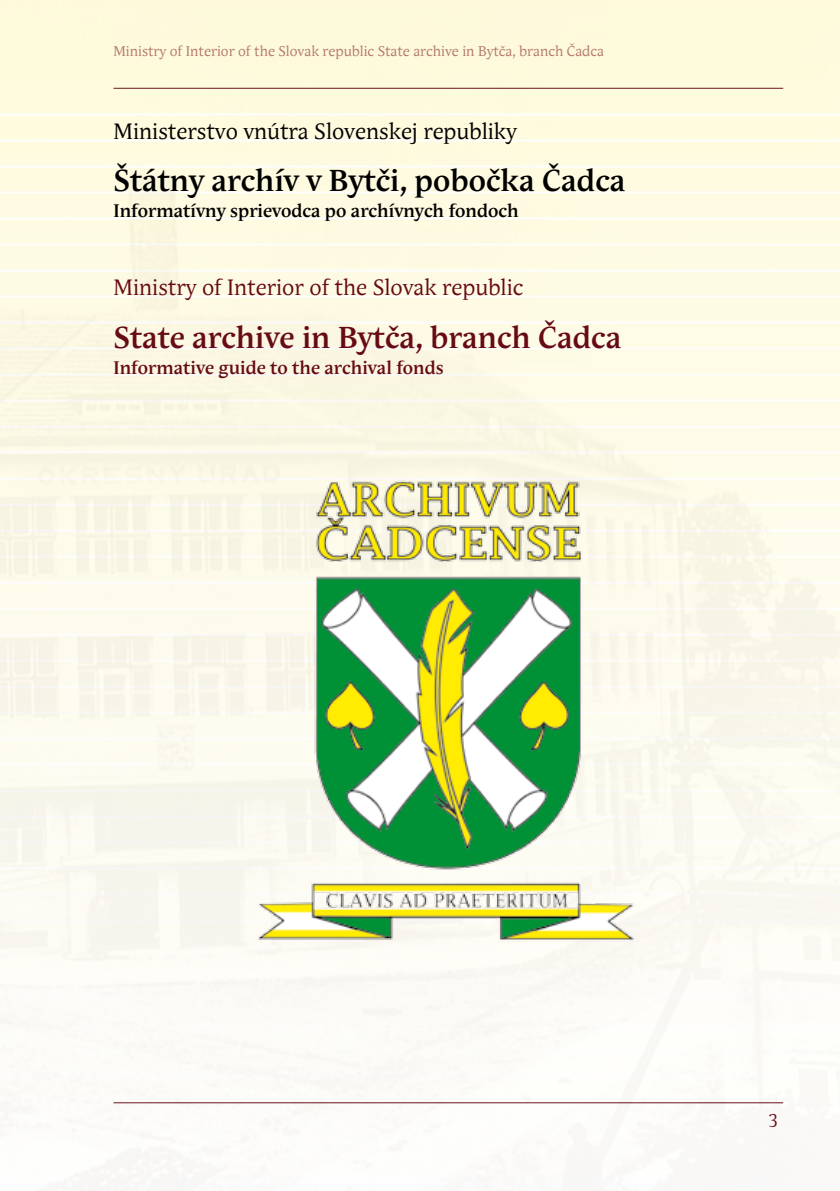
<style>
.page{position:relative;width:840px;height:1191px;background:#fff}
.page>*{position:absolute;margin:0;border:0;box-sizing:border-box;transform-origin:0 0}
.t1{font:700 30px "Andulka";color:#000}
.t2{font:700 30px "Andulka";color:#660a15}
.t3{font:22px "Andulka";color:#000}
.t4{font:22px "Andulka";color:#660a15}
.t5{font:700 18px "Andulka";color:#000}
.t6{font:700 18px "Andulka";color:#660a15}
.t7{font:14px "Andulka";color:#b27367}
</style>
<div class="page">
<img style="left:0;top:0;width:839px;height:1190px">
<img style="left:228px;top:425px;width:439px;height:553px">
<p class="t7" style="left:113px;top:43px;width:491px">Ministry of Interior of the Slovak republic State archive in Bytča, branch Čadca</p>
<h2 class="t3" style="left:113px;top:119px;width:405px">Ministerstvo vnútra Slovenskej republiky</h2>
<h1 class="t1" style="left:113px;top:163px;width:513px">Štátny archív v Bytči, pobočka Čadca</h1>
<p class="t5" style="left:113px;top:200px;width:406px">Informatívny sprievodca po archívnych fondoch</p>
<h2 class="t4" style="left:113px;top:275px;width:411px">Ministry of Interior of the Slovak republic</h2>
<h1 class="t2" style="left:113px;top:319px;width:509px">State archive in Bytča, branch Čadca</h1>
<p class="t6" style="left:113px;top:356px;width:332px">Informative guide to the archival fonds</p>
</div>
